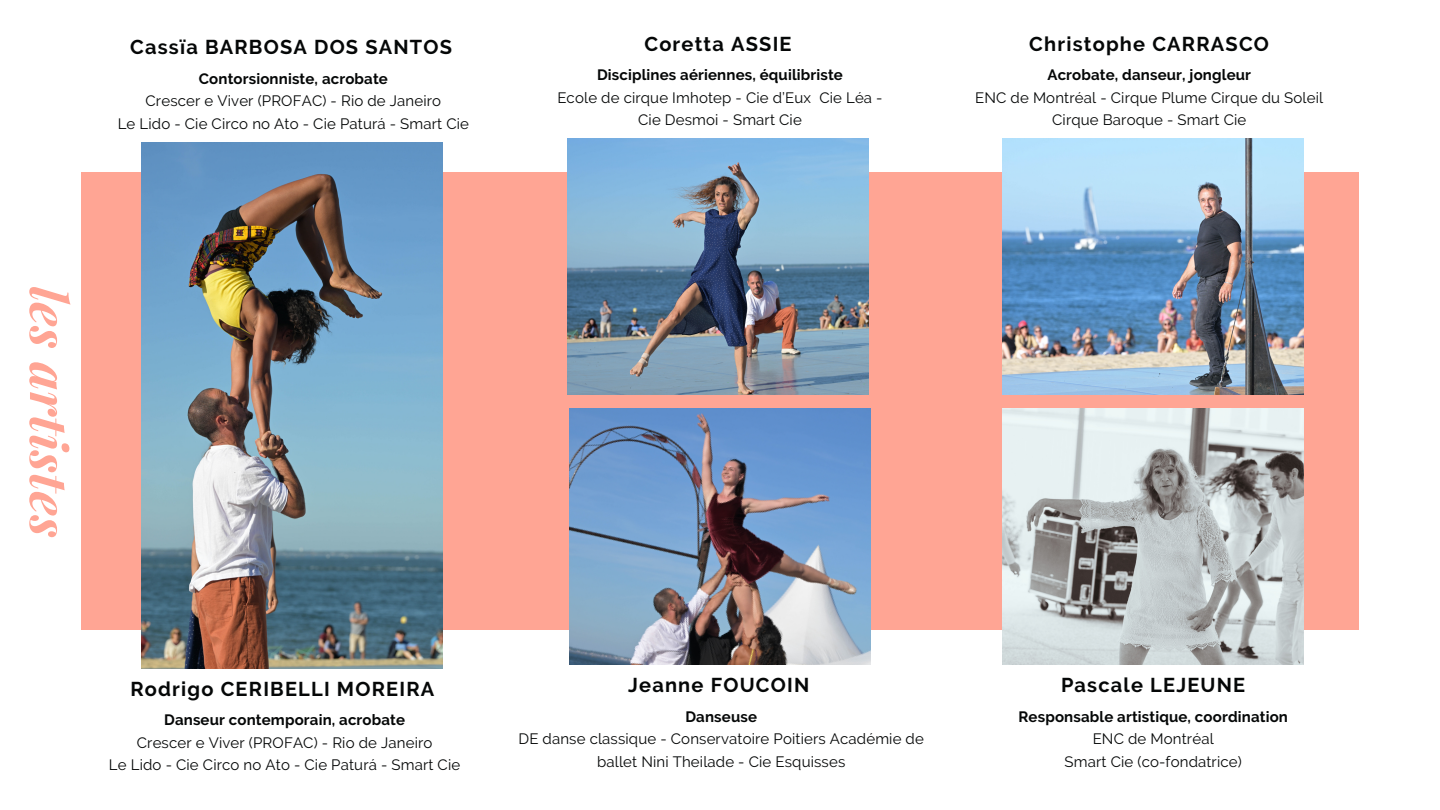
<style>
.page{position:relative;width:1440px;height:810px;background:#fff}
.page>*{position:absolute;margin:0;border:0;box-sizing:border-box;transform-origin:0 0}
.t1{font:italic 700 51px "Playfair Display";color:#ffa594}
.t2{font:700 20px "Raleway";letter-spacing:.06em;color:#050707}
.t3{font:15px/22.5px "Raleway";letter-spacing:.01em;color:#050707;text-align:center}
.t4{font:700 15px "Raleway";letter-spacing:.01em;color:#050707}
</style>
<div class="page">
<div style="left:81px;top:173px;width:1278px;height:457px;background:#ffa594"></div>
<img style="left:569px;top:409px;width:302px;height:255px">
<img style="left:567px;top:139px;width:302px;height:256px">
<img style="left:141px;top:142px;width:302px;height:526px">
<img style="left:1002px;top:409px;width:302px;height:255px">
<img style="left:1002px;top:139px;width:302px;height:256px">
<h2 class="t2" style="left:130px;top:35px;width:323px">Cassïa BARBOSA DOS SANTOS</h2>
<p class="t4" style="left:199px;top:70px;width:191px">Contorsionniste, acrobate</p>
<p class="t3" style="left:146px;top:90px;width:297px">Crescer e Viver (PROFAC) - Rio de Janeiro</p>
<p class="t3" style="left:118px;top:112px;width:353px">Le Lido - Cie Circo no Ato - Cie Paturá - Smart Cie</p>
<p class="t2" style="left:644px;top:32px;width:149px">Coretta ASSIE</p>
<p class="t4" style="left:597px;top:66px;width:247px">Disciplines aériennes, équilibriste</p>
<p class="t3" style="left:557px;top:86px;width:327px">Ecole de cirque Imhotep - Cie d’Eux Cie Léa -<br>Cie Desmoi - Smart Cie</p>
<p class="t2" style="left:1029px;top:32px;width:241px">Christophe CARRASCO</p>
<p class="t4" style="left:1047px;top:66px;width:205px">Acrobate, danseur, jongleur</p>
<p class="t3" style="left:975px;top:86px;width:350px">ENC de Montréal - Cirque Plume Cirque du Soleil<br>Cirque Baroque - Smart Cie</p>
<h1 class="t1" style="left:85px;top:287px;width:253px;rotate:90deg">les artistes</h1>
<p class="t2" style="left:130px;top:677px;width:305px">Rodrigo CERIBELLI MOREIRA</p>
<h2 class="t4" style="left:164px;top:711px;width:243px">Danseur contemporain, acrobate</h2>
<p class="t3" style="left:137px;top:731px;width:297px">Crescer e Viver (PROFAC) - Rio de Janeiro</p>
<p class="t3" style="left:109px;top:754px;width:353px">Le Lido - Cie Circo no Ato - Cie Paturá - Smart Cie</p>
<h2 class="t2" style="left:628px;top:673px;width:183px">Jeanne FOUCOIN</h2>
<p class="t4" style="left:685px;top:707px;width:73px">Danseuse</p>
<p class="t3" style="left:518px;top:727px;width:407px">DE danse classique - Conservatoire Poitiers Académie de ballet Nini Theilade - Cie Esquisses</p>
<h2 class="t2" style="left:1061px;top:673px;width:186px">Pascale LEJEUNE</h2>
<p class="t4" style="left:1019px;top:707px;width:271px">Responsable artistique, coordination</p>
<p class="t3" style="left:1093px;top:727px;width:123px">ENC de Montréal</p>
<p class="t3" style="left:1065px;top:750px;width:179px">Smart Cie (co-fondatrice)</p>
</div>
